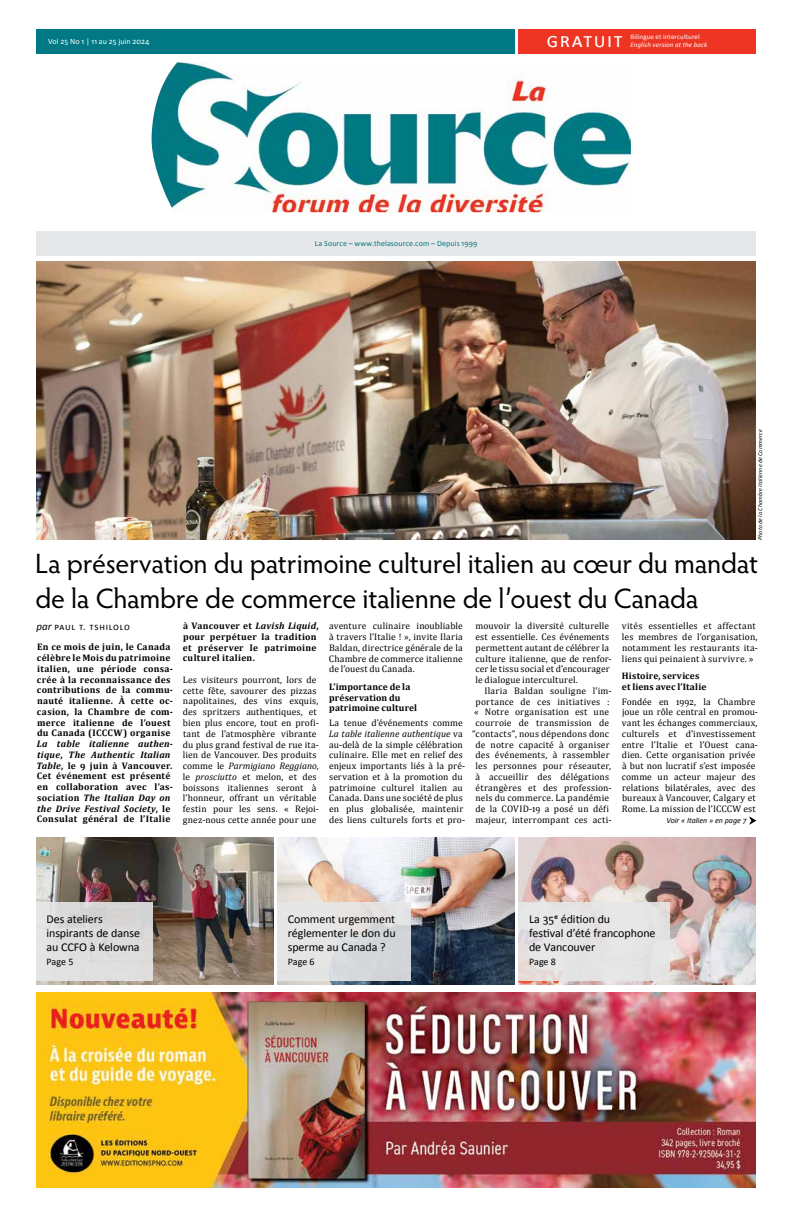
<style>
.page{position:relative;width:792px;height:1224px;background:#fff}
.page>*{position:absolute;margin:0;border:0;box-sizing:border-box;transform-origin:0 0}
.t1{font:28.1px/35px "Hypatia Sans Pro";letter-spacing:-.01em;color:#000}
.t2{font:21px "Calibri";color:#fff}
.t3{font:12px/14px "Calibri";letter-spacing:-.005em;color:#000}
.t4{font:10px "Calibri";letter-spacing:.005em;color:#000}
.t5{font:9.5px/10.8px "Cambria";letter-spacing:.015em;color:#000}
.t6{font:700 9.5px/10.8px "Cambria";letter-spacing:.025em;color:#000}
.t7{font:8px "Calibri";letter-spacing:.01em;color:#087984}
.t8{font:8px "Calibri";letter-spacing:.01em;color:#fff}
.t9{font:italic 8px "Calibri";color:#000}
.t10{font:7px "Calibri";letter-spacing:.015em;color:#fff}
.t11{font:italic 7px "Calibri";letter-spacing:.015em;color:#fff}
.t12{font:italic 6px "Calibri";letter-spacing:.015em;color:#000}
.s1{font-style:italic;font-size:11px}
.s2{font-style:italic}
</style>
<div class="page">
<img style="left:36px;top:837px;width:238px;height:147px">
<div style="left:36px;top:903px;width:117px;height:78px;background:#dedddc"></div>
<img style="left:277px;top:837px;width:238px;height:147px">
<img style="left:518px;top:837px;width:238px;height:147px">
<div style="left:277px;top:903px;width:133px;height:78px;background:linear-gradient(to right,#e8e8e8,#d4d6d9)"></div>
<div style="left:518px;top:903px;width:152px;height:78px;background:#e6e7e8"></div>
<img style="left:151px;top:62px;width:480px;height:150px">
<div style="left:36px;top:231px;width:720px;height:25px;background:#e6e7e8"></div>
<div style="left:36px;top:29px;width:479px;height:25px;background:#007984"></div>
<div style="left:518px;top:29px;width:238px;height:25px;background:#ee3524"></div>
<svg style="left:749px;top:816px;width:8px;height:9px"></svg>
<img style="left:36px;top:993px;width:720px;height:194px">
<img style="left:36px;top:261px;width:720px;height:279px">
<p class="t8" style="left:48px;top:36px;width:103px">Vol 25 No 1 | 11 au 25 juin 2024</p>
<h2 class="t2" style="left:546px;top:25px;width:78px">GRATUIT</h2>
<p class="t10" style="left:631px;top:32px;width:71px">Bilingue et interculturel</p>
<p class="t11" style="left:630px;top:40px;width:78px">English version at the back</p>
<p class="t7" style="left:315px;top:238px;width:164px">La Source – www.thelasource.com – Depuis 1999</p>
<p class="t12" style="left:756px;top:540px;width:112px;rotate:-90deg">Photo de la Chambre Italienne de Commerce</p>
<h1 class="t1" style="left:35px;top:545px;width:724px">La préservation du patrimoine culturel italien au cœur du mandat de la Chambre de commerce italienne de l’ouest du Canada</h1>
<p class="t4" style="left:36px;top:620px;width:95px"><span class="s1">par</span> Pau l T. Tshi lolo</p>
<p class="t6" style="left:37px;top:642px;width:138px">En ce mois de juin, le Canada célèbre le Mois du patrimoine italien, une période consa&shy;crée à la reconnaissance des contributions de la commu&shy;nauté italienne. À cette oc&shy;casion, la Chambre de com&shy;merce italienne de l’ouest du Canada (ICCCW) organise</p>
<p class="t6" style="left:36px;top:738px;width:138px"><span class="s2">La table italienne authen&shy;tique</span>, <span class="s2">The Authentic Italian<br>Table</span>, le 9 juin à Vancouver.<br>Cet événement est présenté en collaboration avec l’as&shy;sociation <span class="s2">The Italian Day on the Drive Festival Society</span>, le<br>Consulat général de l’Italie</p>
<p class="t6" style="left:183px;top:620px;width:137px">à Vancouver et <span class="s2">Lavish Liquid</span>, pour perpétuer la tradition et préserver le patrimoine culturel italien.</p>
<p class="t5" style="left:183px;top:674px;width:138px">Les visiteurs pourront, lors de cette fête, savourer des pizzas napolitaines, des vins exquis, des spritzers authentiques, et bien plus encore, tout en profi&shy;tant de l’atmosphère vibrante du plus grand festival de rue ita&shy;lien de Vancouver. Des produits comme le <span class="s2">Parmigiano Reggiano, </span>le <span class="s2">prosciutto</span> et melon, et des boissons italiennes seront à l’honneur, offrant un véritable festin pour les sens. « Rejoi&shy;gnez-nous cette année pour une</p>
<p class="t5" style="left:329px;top:621px;width:135px;text-align:justify">aventure culinaire inoubliable à travers l’Italie ! », invite Ilaria Baldan, directrice générale de la Chambre de commerce italienne de l’ouest du Canada.</p>
<p class="t6" style="left:329px;top:681px;width:90px">L’importance de la préservation du patrimoine culturel</p>
<p class="t5" style="left:329px;top:717px;width:138px">La tenue d’événements comme<br><span class="s2">La table italienne authentique</span> va au-delà de la simple célébration culinaire. Elle met en relief des enjeux importants liés à la pré&shy;servation et à la promotion du patrimoine culturel italien au<br>Canada. Dans une société de plus en plus globalisée, maintenir des liens culturels forts et pro-</p>
<p class="t5" style="left:476px;top:621px;width:138px">mouvoir la diversité culturelle est essentielle. Ces événements permettent autant de célébrer la culture italienne, que de renfor&shy;cer le tissu social et d’encourager le dialogue interculturel.</p>
<p class="t5" style="left:472px;top:685px;width:141px;text-align:right">Ilaria Baldan souligne l’im&shy;portance de ces initiatives : « Notre organisation est une courroie de transmission de “contacts”, nous dépendons donc de notre capacité à organiser des événements, à rassembler les personnes pour réseauter, à accueillir des délégations étrangères et des profession&shy;nels du commerce. La pandémie de la COVID-19 a posé un défi majeur, interrompant ces acti-</p>
<p class="t5" style="left:622px;top:621px;width:138px">vités essentielles et affectant les membres de l’organisation, notamment les restaurants ita&shy;liens qui peinaient à survivre. »</p>
<p class="t6" style="left:622px;top:670px;width:86px">Histoire, services et liens avec l’Italie</p>
<p class="t5" style="left:622px;top:696px;width:138px">Fondée en 1992, la Chambre joue un rôle central en promou&shy;vant les échanges commerciaux, culturels et d’investissement entre l’Italie et l’Ouest cana&shy;dien. Cette organisation privée à but non lucratif s’est imposée comme un acteur majeur des relations bilatérales, avec des bureaux à Vancouver, Calgary et<br>Rome. La mission de l’ICCCW est</p>
<p class="t9" style="left:667px;top:815px;width:82px">Voir « Italien » en page 7</p>
<p class="t3" style="left:46px;top:912px;width:95px">Des ateliers inspirants de danse au CCFO à Kelowna</p>
<p class="t4" style="left:46px;top:955px;width:28px">Page 5</p>
<p class="t3" style="left:288px;top:912px;width:109px;text-align:justify">Comment urgemment réglementer le don du sperme au Canada ?</p>
<p class="t4" style="left:288px;top:955px;width:28px">Page 6</p>
<p class="t3" style="left:529px;top:912px;width:128px">La 35e édition du<br>festival d’été francophone de Vancouver</p>
<p class="t4" style="left:529px;top:955px;width:28px">Page 8</p>
</div>
